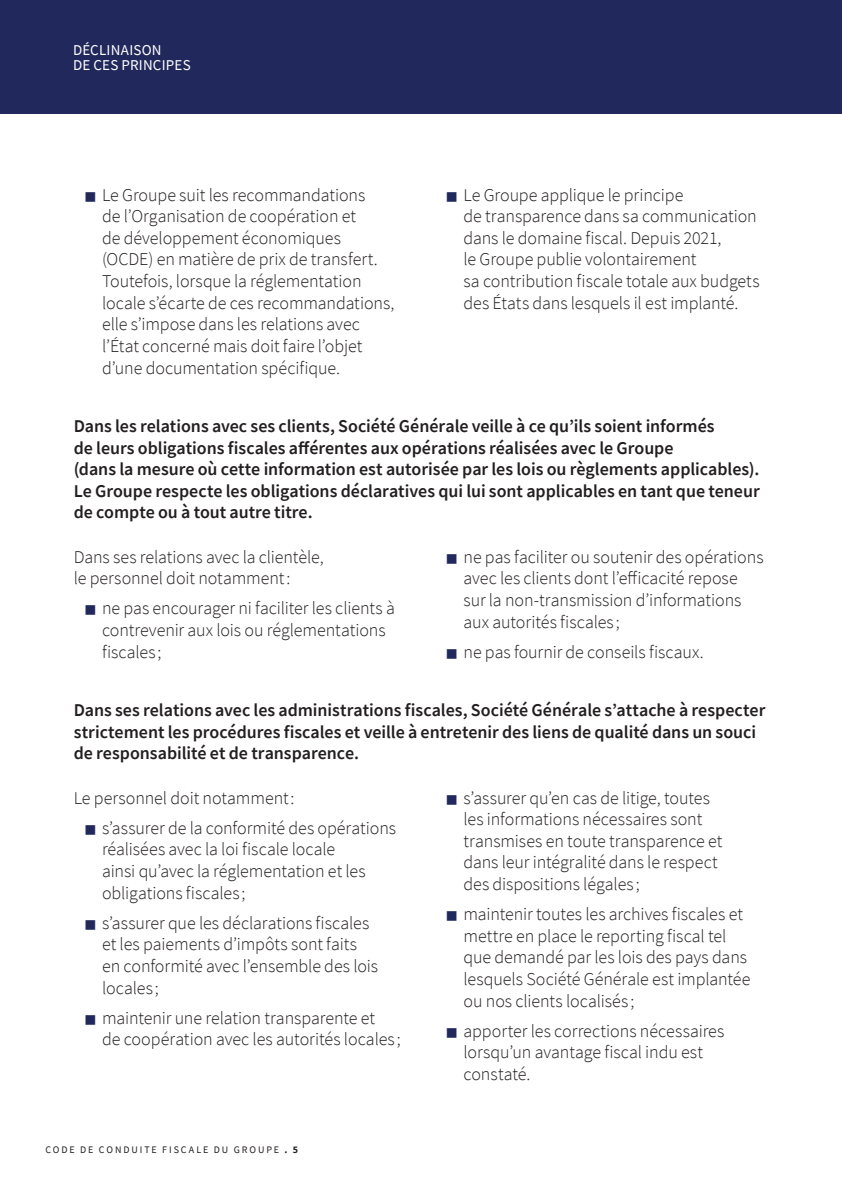
<style>
.page{position:relative;width:842px;height:1191px;background:#fff}
.page>*{position:absolute;margin:0;border:0;box-sizing:border-box;transform-origin:0 0}
.Txt_courant{font:300 18px/21.6px "Source Sans Pro";letter-spacing:-.005em;color:#231f20}
.Txt_courant_Gras{font:600 18px/21.6px "Source Sans Pro";color:#231f20}
.Roulette-Fiscale{font:15px/15px "Source Sans Pro";letter-spacing:.015em;color:#fff}
.t1{font:10px "Source Sans Pro";letter-spacing:.19em;color:#231f20}
.s1{font-weight:600;font-size:12px;color:#21295c}
.s2{font-weight:700}
</style>
<div class="page">
<div style="left:0;top:0;width:842px;height:113px;background:#21295c"></div>
<p class="Roulette-Fiscale" style="left:73px;top:42px;width:119px">DÉCLINAISON<br>DE CES PRINCIPES</p>
<p class="Txt_courant" style="left:102px;top:184px;width:294px;text-indent:-17px"><span class="s1">■</span> Le Groupe suit les recommandations<br>de l’Organisation de coopération et<br>de développement économiques (OCDE) en matière de prix de transfert.<br>Toutefois, lorsque la réglementation locale s’écarte de ces recommandations, elle s’impose dans les relations avec l’État concerné mais doit faire l’objet d’une documentation spécifique.</p>
<p class="Txt_courant" style="left:463px;top:184px;width:298px;text-indent:-17px"><span class="s1">■</span> Le Groupe applique le principe<br>de transparence dans sa communication dans le domaine fiscal. Depuis 2021,<br>le Groupe publie volontairement<br>sa contribution fiscale totale aux budgets des États dans lesquels il est implanté.</p>
<p class="Txt_courant_Gras" style="left:74px;top:415px;width:687px">Dans les relations avec ses clients, Société Générale veille à ce qu’ils soient informés<br>de leurs obligations fiscales afférentes aux opérations réalisées avec le Groupe<br>(dans la mesure où cette information est autorisée par les lois ou règlements applicables).<br>Le Groupe respecte les obligations déclaratives qui lui sont applicables en tant que teneur de compte ou à tout autre titre.</p>
<p class="Txt_courant" style="left:74px;top:546px;width:251px">Dans ses relations avec la clientèle, le personnel doit notamment:</p>
<p class="Txt_courant" style="left:102px;top:597px;width:294px;text-indent:-17px"><span class="s1">■</span> ne pas encourager ni faciliter les clients à contrevenir aux lois ou réglementations fiscales;</p>
<p class="Txt_courant" style="left:463px;top:546px;width:302px;text-indent:-17px"><span class="s1">■</span> ne pas faciliter ou soutenir des opérations avec les clients dont l’efficacité repose sur la non‑transmission d’informations aux autorités fiscales;</p>
<p class="Txt_courant" style="left:446px;top:641px;width:259px"><span class="s1">■</span> ne pas fournir de conseils fiscaux.</p>
<p class="Txt_courant_Gras" style="left:74px;top:699px;width:693px">Dans ses relations avec les administrations fiscales, Société Générale s’attache à respecter strictement les procédures fiscales et veille à entretenir des liens de qualité dans un souci de responsabilité et de transparence.</p>
<p class="Txt_courant" style="left:74px;top:787px;width:222px">Le personnel doit notamment:</p>
<p class="Txt_courant" style="left:102px;top:817px;width:296px;text-indent:-17px"><span class="s1">■</span> s’assurer de la conformité des opérations réalisées avec la loi fiscale locale<br>ainsi qu’avec la réglementation et les obligations fiscales ;</p>
<p class="Txt_courant" style="left:102px;top:912px;width:278px;text-indent:-17px"><span class="s1">■</span> s’assurer que les déclarations fiscales et les paiements d’impôts sont faits en conformité avec l’ensemble des lois locales;</p>
<p class="Txt_courant" style="left:102px;top:1007px;width:300px;text-indent:-17px"><span class="s1">■</span> maintenir une relation transparente et<br>de coopération avec les autorités locales ;</p>
<p class="Txt_courant" style="left:463px;top:787px;width:260px;text-indent:-17px"><span class="s1">■</span> s’assurer qu’en cas de litige, toutes les informations nécessaires sont transmises en toute transparence et dans leur intégralité dans le respect des dispositions légales ;</p>
<p class="Txt_courant" style="left:463px;top:903px;width:288px;text-indent:-17px"><span class="s1">■</span> maintenir toutes les archives fiscales et mettre en place le reporting fiscal tel que demandé par les lois des pays dans lesquels Société Générale est implantée ou nos clients localisés;</p>
<p class="Txt_courant" style="left:463px;top:1020px;width:262px;text-indent:-17px"><span class="s1">■</span> apporter les corrections nécessaires lorsqu’un avantage fiscal indu est constaté.</p>
<p class="t1" style="left:45px;top:1143px;width:254px">CODE DE CONDUITE FISCALE DU GROUPE <span class="s2">. 5</span></p>
</div>
